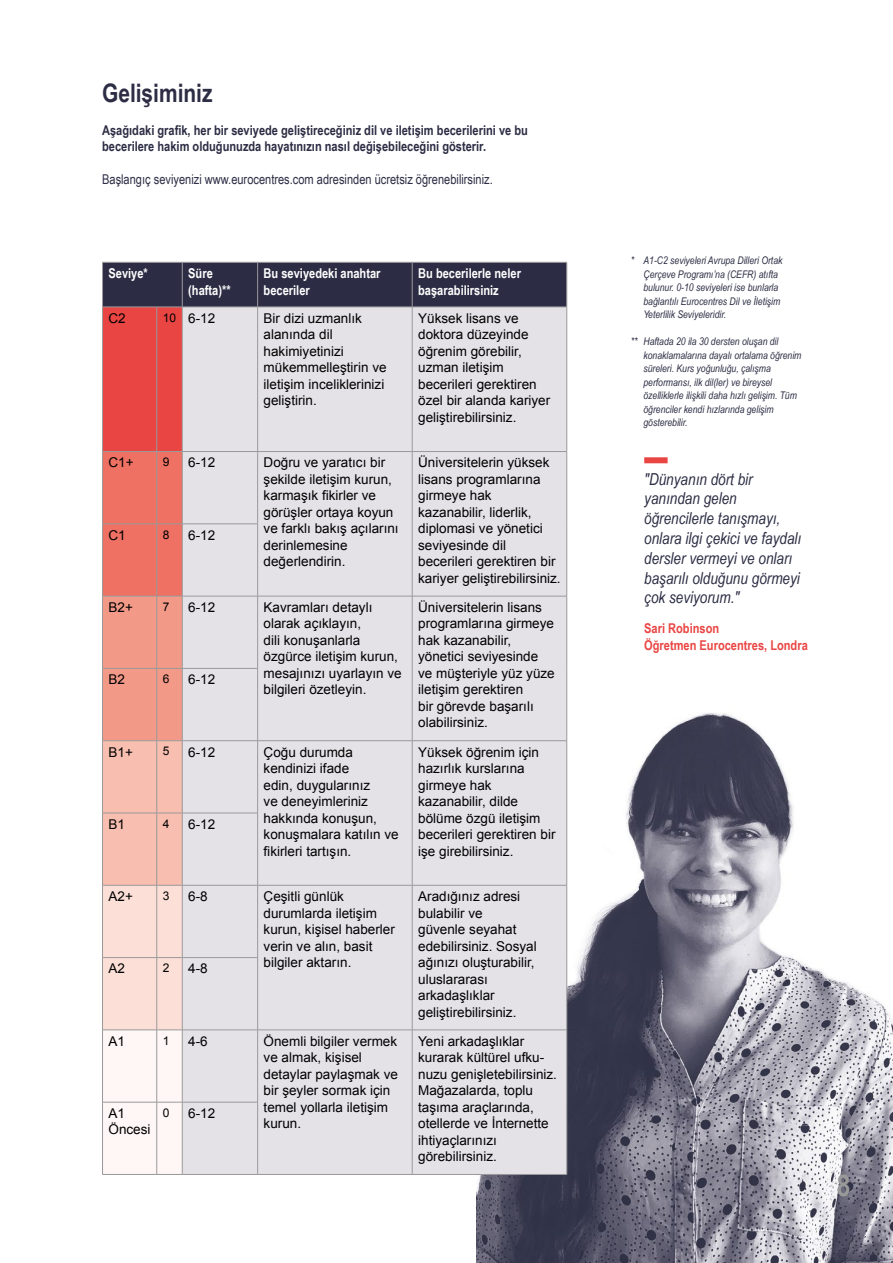
<style>
.page{position:relative;width:893px;height:1263px;background:#fff}
.page>*{position:absolute;margin:0;border:0;box-sizing:border-box;transform-origin:0 0}
.t1{font:700 30px "Arial Narrow";color:#9a999a}
.t2{font:700 25.5px "Arial Narrow";color:#2c2d44}
.t3{font:italic 16.5px/19.8px "Arial Narrow";color:#2c2d44}
.t4{font:13.5px/16.5px "Arial";color:#000}
.t5{font:700 13.5px/16.5px "Arial Narrow";color:#2c2d44}
.t6{font:700 13.5px/16.5px "Arial Narrow";color:#fff}
.t7{font:13.5px "Arial Narrow";color:#2c2d44}
.t8{font:700 13.5px/16.2px "Arial Narrow";color:#e94543}
.t9{font:12px "Arial";color:#000}
.t10{font:italic 10.5px/13.5px "Arial Narrow";color:#2c2d44}
.s1{font-size:12px}
</style>
<div class="page">
<img style="left:477px;top:679px;width:416px;height:584px">
<div style="left:644px;top:457px;width:24px;height:6px;background:#e94543"></div>
<hr style="left:102px;top:262px;width:1px;height:45px;background:#9a999a">
<hr style="left:102px;top:307px;width:1px;height:144px;background:#9a999a">
<hr style="left:102px;top:451px;width:55px;height:1px;background:#9a999a">
<hr style="left:102px;top:452px;width:1px;height:72px;background:#9a999a">
<hr style="left:102px;top:524px;width:1px;height:72px;background:#9a999a">
<hr style="left:102px;top:596px;width:1px;height:72px;background:#9a999a">
<hr style="left:102px;top:668px;width:55px;height:1px;background:#9a999a">
<hr style="left:102px;top:669px;width:1px;height:71px;background:#9a999a">
<hr style="left:102px;top:740px;width:55px;height:1px;background:#9a999a">
<hr style="left:102px;top:741px;width:1px;height:72px;background:#9a999a">
<hr style="left:102px;top:813px;width:1px;height:72px;background:#9a999a">
<hr style="left:102px;top:885px;width:1px;height:72px;background:#9a999a">
<hr style="left:102px;top:957px;width:55px;height:1px;background:#9a999a">
<hr style="left:102px;top:958px;width:1px;height:72px;background:#9a999a">
<hr style="left:102px;top:1030px;width:1px;height:72px;background:#9a999a">
<hr style="left:102px;top:1102px;width:1px;height:72px;background:#9a999a">
<hr style="left:102px;top:1174px;width:55px;height:1px;background:#9a999a">
<svg style="left:103px;top:262px;width:464px;height:913px;background:#dcced1"></svg>
<hr style="left:182px;top:1174px;width:76px;height:1px;background:#9a999a">
<h2 class="t2" style="left:102px;top:73px;width:112px">Gelişiminiz</h2>
<p class="t5" style="left:102px;top:121px;width:427px">Aşağıdaki grafik, her bir seviyede geliştireceğiniz dil ve iletişim becerilerini ve bu becerilere hakim olduğunuzda hayatınızın nasıl değişebileceğini gösterir.</p>
<p class="t7" style="left:102px;top:169px;width:392px">Başlangıç seviyenizi www.eurocentres.com adresinden ücretsiz öğrenebilirsiniz.</p>
<p class="t6" style="left:109px;top:264px;width:41px">Seviye*</p>
<p class="t6" style="left:188px;top:264px;width:44px">Süre (hafta)**</p>
<p class="t6" style="left:264px;top:264px;width:118px">Bu seviyedeki anahtar beceriler</p>
<p class="t6" style="left:418px;top:264px;width:104px">Bu becerilerle neler başarabilirsiniz</p>
<p class="t4" style="left:109px;top:310px;width:19px">C2</p>
<p class="t4" style="left:163px;top:310px;width:54px"><span class="s1">10</span> 6-12</p>
<p class="t4" style="left:264px;top:310px;width:125px">Bir dizi uzmanlık alanında dil hakimiyetinizi mükemmelleştirin ve iletişim inceliklerinizi geliştirin.</p>
<p class="t4" style="left:418px;top:310px;width:134px">Yüksek lisans ve doktora düzeyinde öğrenim görebilir, uzman iletişim becerileri gerektiren özel bir alanda kariyer geliştirebilirsiniz.</p>
<p class="t4" style="left:109px;top:454px;width:27px">C1+</p>
<p class="t9" style="left:163px;top:454px;width:8px">9</p>
<p class="t4" style="left:188px;top:454px;width:29px">6-12</p>
<p class="t4" style="left:264px;top:454px;width:137px">Doğru ve yaratıcı bir şekilde iletişim kurun, karmaşık fikirler ve görüşler ortaya koyun ve farklı bakış açılarını derinlemesine değerlendirin.</p>
<p class="t4" style="left:418px;top:454px;width:144px">Üniversitelerin yüksek lisans programlarına girmeye hak kazanabilir, liderlik, diplomasi ve yönetici seviyesinde dil becerileri gerektiren bir kariyer geliştirebilirsiniz.</p>
<p class="t4" style="left:109px;top:527px;width:19px">C1</p>
<p class="t9" style="left:163px;top:526px;width:8px">8</p>
<p class="t4" style="left:188px;top:527px;width:29px">6-12</p>
<p class="t4" style="left:109px;top:599px;width:26px">B2+</p>
<p class="t9" style="left:163px;top:599px;width:8px">7</p>
<p class="t4" style="left:188px;top:599px;width:29px">6-12</p>
<p class="t4" style="left:264px;top:599px;width:140px">Kavramları detaylı olarak açıklayın,<br>dili konuşanlarla özgürce iletişim kurun, mesajınızı uyarlayın ve bilgileri özetleyin.</p>
<p class="t4" style="left:418px;top:599px;width:138px">Üniversitelerin lisans programlarına girmeye hak kazanabilir, yönetici seviyesinde ve müşteriyle yüz yüze iletişim gerektiren<br>bir görevde başarılı olabilirsiniz.</p>
<p class="t4" style="left:109px;top:671px;width:18px">B2</p>
<p class="t9" style="left:163px;top:671px;width:8px">6</p>
<p class="t4" style="left:188px;top:671px;width:29px">6-12</p>
<p class="t4" style="left:109px;top:744px;width:26px">B1+</p>
<p class="t9" style="left:163px;top:743px;width:8px">5</p>
<p class="t4" style="left:188px;top:744px;width:29px">6-12</p>
<p class="t4" style="left:264px;top:744px;width:137px">Çoğu durumda kendinizi ifade<br>edin, duygularınız<br>ve deneyimleriniz hakkında konuşun, konuşmalara katılın ve fikirleri tartışın.</p>
<p class="t4" style="left:418px;top:744px;width:139px">Yüksek öğrenim için hazırlık kurslarına girmeye hak kazanabilir, dilde bölüme özgü iletişim becerileri gerektiren bir işe girebilirsiniz.</p>
<p class="t4" style="left:109px;top:816px;width:18px">B1</p>
<p class="t9" style="left:163px;top:816px;width:8px">4</p>
<p class="t4" style="left:188px;top:816px;width:29px">6-12</p>
<p class="t4" style="left:109px;top:888px;width:26px">A2+</p>
<p class="t9" style="left:163px;top:888px;width:8px">3</p>
<p class="t4" style="left:188px;top:888px;width:21px">6-8</p>
<p class="t4" style="left:264px;top:888px;width:133px">Çeşitli günlük durumlarda iletişim kurun, kişisel haberler verin ve alın, basit bilgiler aktarın.</p>
<p class="t4" style="left:418px;top:888px;width:120px">Aradığınız adresi bulabilir ve<br>güvenle seyahat edebilirsiniz. Sosyal ağınızı oluşturabilir, uluslararası arkadaşlıklar geliştirebilirsiniz.</p>
<p class="t4" style="left:109px;top:960px;width:18px">A2</p>
<p class="t9" style="left:163px;top:960px;width:8px">2</p>
<p class="t4" style="left:188px;top:960px;width:21px">4-8</p>
<p class="t4" style="left:109px;top:1033px;width:18px">A1</p>
<p class="t9" style="left:163px;top:1032px;width:8px">1</p>
<p class="t4" style="left:188px;top:1033px;width:21px">4-6</p>
<p class="t4" style="left:264px;top:1033px;width:136px">Önemli bilgiler vermek ve almak, kişisel detaylar paylaşmak ve bir şeyler sormak için temel yollarla iletişim kurun.</p>
<p class="t4" style="left:418px;top:1033px;width:140px">Yeni arkadaşlıklar kurarak kültürel ufku&shy;nuzu genişletebilirsiniz.<br>Mağazalarda, toplu taşıma araçlarında, otellerde ve İnternette ihtiyaçlarınızı görebilirsiniz.</p>
<p class="t4" style="left:109px;top:1105px;width:44px">A1<br>Öncesi</p>
<p class="t9" style="left:163px;top:1105px;width:8px">0</p>
<p class="t4" style="left:188px;top:1105px;width:29px">6-12</p>
<p class="t10" style="left:643px;top:254px;width:140px;text-indent:-13px">* A1-C2 seviyeleri Avrupa Dilleri Ortak Çerçeve Programı’na (CEFR) atıfta bulunur. 0-10 seviyeleri ise bunlarla bağlantılı Eurocentres Dil ve İletişim Yeterlilik Seviyeleridir.</p>
<p class="t10" style="left:643px;top:335px;width:159px;text-indent:-13px">** Haftada 20 ila 30 dersten oluşan dil konaklamalarına dayalı ortalama öğrenim süreleri. Kurs yoğunluğu, çalışma performansı, ilk dil(ler) ve bireysel özelliklerle ilişkili daha hızlı gelişim. Tüm öğrenciler kendi hızlarında gelişim gösterebilir.</p>
<p class="t3" style="left:644px;top:468px;width:159px">"Dünyanın dört bir yanından gelen öğrencilerle tanışmayı, onlara ilgi çekici ve faydalı dersler vermeyi ve onları başarılı olduğunu görmeyi çok seviyorum."</p>
<p class="t8" style="left:644px;top:620px;width:165px">Sari Robinson<br>Öğretmen Eurocentres, Londra</p>
<h1 class="t1" style="left:837px;top:1163px;width:15px">8</h1>
</div>
